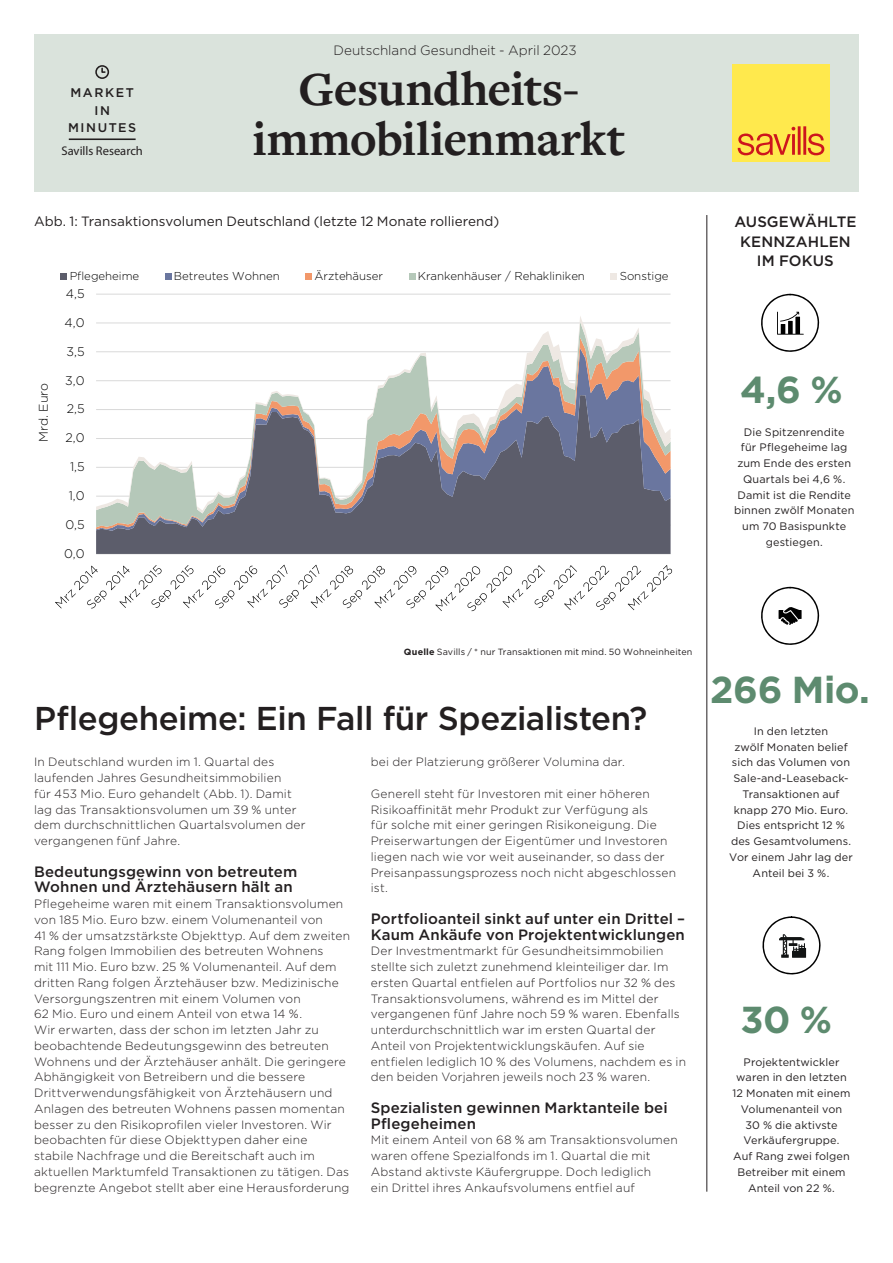
<style>
.page{position:relative;width:893px;height:1263px;background:#fff}
.page>*{position:absolute;margin:0;border:0;box-sizing:border-box;transform-origin:0 0}
.t1{font:700 49.5px "Freight Text Pro";letter-spacing:-.01em;color:#231f20}
.MiM_Chart_Axis_Title{font:700 37.5px "Gotham";letter-spacing:-.01em;color:#5d8b6f}
.MiM_Headline_Gotham{font:500 33px "Gotham";letter-spacing:-.015em;color:#231f20}
.MiM_Body_Freight_1st{font:500 15px/15.8px "Gotham";letter-spacing:.01em;color:#231f20}
.MiM_Box_Title{font:500 15px/19.5px "Gotham";letter-spacing:.01em;color:#231f20;text-align:center}
.t2{font:13.5px "Gotham";color:#231f20}
.t3{font:300 13.5px "Gotham";color:#231f20}
.t4{font:500 12.6px "Gotham";letter-spacing:.125em;color:#231f20}
.t5{font:12.6px "Myriad Pro";color:#231f20}
.t6{font:300 12.45px "Gotham";letter-spacing:-.005em;color:#000}
.MiM_Body_Freight_1st-2{font:300 12px/15.8px "Gotham";letter-spacing:.015em;color:#231f20}
.t7{font:300 11.55px "Gotham";letter-spacing:-.005em;color:#000}
.MiM_Stat{font:10.8px/15.8px "Gotham";letter-spacing:.01em;color:#231f20;text-align:center}
.MiM_Credit_Right{font:9px "Gotham";letter-spacing:.015em;color:#231f20}
.s1{font-weight:700}
</style>
<div class="page">
<div style="left:34px;top:34px;width:825px;height:157px;background:#dae3dc"></div>
<hr style="left:69px;top:138px;width:67px;height:2px;background:#231f20">
<div style="left:95px;top:65px;width:14px;height:14px;border:2px solid #231f20;border-radius:50%"></div>
<svg style="left:101px;top:67px;width:5px;height:6px"></svg>
<div style="left:732px;top:64px;width:98px;height:98px;background:#ffe94d"></div>
<svg style="left:738px;top:126px;width:86px;height:29px"></svg>
<hr style="left:96px;top:294px;width:574px;height:1px;background:#d9d9d9">
<div style="left:96px;top:531px;width:575px;height:23px;background:#5c5d6b"></div>
<svg style="left:96px;top:513px;width:575px;height:14px;background:#696b76"></svg>
<svg style="left:96px;top:316px;width:575px;height:197px"></svg>
<svg style="left:55px;top:565px;width:617px;height:46px"></svg>
<svg style="left:61px;top:273px;width:6px;height:6px"></svg>
<svg style="left:165px;top:273px;width:6px;height:6px"></svg>
<svg style="left:306px;top:273px;width:6px;height:6px"></svg>
<svg style="left:409px;top:273px;width:6px;height:6px"></svg>
<svg style="left:611px;top:273px;width:6px;height:6px"></svg>
<svg style="left:761px;top:587px;width:59px;height:58px"></svg>
<svg style="left:761px;top:294px;width:59px;height:58px"></svg>
<svg style="left:762px;top:916px;width:59px;height:59px"></svg>
<hr style="left:706px;top:215px;width:1px;height:977px;background:#231f20">
<p class="t4" style="left:71px;top:85px;width:65px">MARKET</p>
<p class="t4" style="left:94px;top:102px;width:17px">IN</p>
<p class="t4" style="left:68px;top:119px;width:70px">MINUTES</p>
<p class="t5" style="left:61px;top:143px;width:83px">Savills Research</p>
<p class="t3" style="left:333px;top:41px;width:245px">Deutschland Gesundheit - April 2023</p>
<p class="t1" style="left:298px;top:56px;width:283px">Gesundheits-</p>
<p class="t1" style="left:252px;top:106px;width:374px">immobilienmarkt</p>
<p class="t2" style="left:34px;top:212px;width:467px">Abb. 1: Transaktionsvolumen Deutschland (letzte 12 Monate rollierend)</p>
<p class="t7" style="left:70px;top:269px;width:71px">Pflegeheime</p>
<p class="t7" style="left:174px;top:269px;width:107px">Betreutes Wohnen</p>
<p class="t7" style="left:314px;top:269px;width:70px">Ärztehäuser</p>
<p class="t7" style="left:418px;top:269px;width:169px">Krankenhäuser / Rehakliniken</p>
<p class="t7" style="left:620px;top:269px;width:50px">Sonstige</p>
<p class="t6" style="left:66px;top:286px;width:20px">4,5</p>
<p class="t6" style="left:65px;top:314px;width:21px">4,0</p>
<p class="t6" style="left:35px;top:442px;width:61px;rotate:-90deg">Mrd. Euro</p>
<p class="t6" style="left:67px;top:343px;width:20px">3,5</p>
<p class="t6" style="left:65px;top:372px;width:21px">3,0</p>
<p class="t6" style="left:67px;top:401px;width:19px">2,5</p>
<p class="t6" style="left:66px;top:430px;width:21px">2,0</p>
<p class="t6" style="left:70px;top:459px;width:16px">1,5</p>
<p class="t6" style="left:69px;top:488px;width:17px">1,0</p>
<p class="t6" style="left:65px;top:517px;width:21px">0,5</p>
<p class="t6" style="left:64px;top:545px;width:22px">0,0</p>
<p class="MiM_Box_Title" style="left:734px;top:212px;width:123px">AUSGEWÄHLTE<br>KENNZAHLEN<br>IM FOKUS</p>
<p class="MiM_Chart_Axis_Title" style="left:740px;top:365px;width:104px">4,6 %</p>
<p class="MiM_Stat" style="left:734px;top:424px;width:122px">Die Spitzenrendite<br>für Pflegeheime lag zum Ende des ersten<br>Quartals bei 4,6 %.<br>Damit ist die Rendite binnen zwölf Monaten um 70 Basispunkte gestiegen.</p>
<p class="MiM_Credit_Right" style="left:404px;top:646px;width:290px"><span class="s1">Quelle</span> Savills / * nur Transaktionen mit mind. 50 Wohneinheiten</p>
<p class="MiM_Headline_Gotham" style="left:34px;top:696px;width:615px">Pflegeheime: Ein Fall für Spezialisten?</p>
<p class="MiM_Body_Freight_1st-2" style="left:34px;top:754px;width:273px">In Deutschland wurden im 1. Quartal des laufenden Jahres Gesundheitsimmobilien<br>für 453 Mio. Euro gehandelt (Abb. 1). Damit lag das Transaktionsvolumen um 39 % unter dem durchschnittlichen Quartalsvolumen der vergangenen fünf Jahre.</p>
<p class="MiM_Body_Freight_1st" style="left:34px;top:863px;width:265px">Bedeutungsgewinn von betreutem<br>Wohnen und Ärztehäusern hält an</p>
<p class="MiM_Body_Freight_1st-2" style="left:34px;top:896px;width:318px">Pflegeheime waren mit einem Transaktionsvolumen von 185 Mio. Euro bzw. einem Volumenanteil von<br>41 % der umsatzstärkste Objekttyp. Auf dem zweiten Rang folgen Immobilien des betreuten Wohnens<br>mit 111 Mio. Euro bzw. 25 % Volumenanteil. Auf dem dritten Rang folgen Ärztehäuser bzw. Medizinische Versorgungszentren mit einem Volumen von<br>62 Mio. Euro und einem Anteil von etwa 14 %.<br>Wir erwarten, dass der schon im letzten Jahr zu beobachtende Bedeutungsgewinn des betreuten Wohnens und der Ärztehäuser anhält. Die geringere Abhängigkeit von Betreibern und die bessere Drittverwendungsfähigkeit von Ärztehäusern und Anlagen des betreuten Wohnens passen momentan besser zu den Risikoprofilen vieler Investoren. Wir beobachten für diese Objekttypen daher eine<br>stabile Nachfrage und die Bereitschaft auch im aktuellen Marktumfeld Transaktionen zu tätigen. Das begrenzte Angebot stellt aber eine Herausforderung</p>
<p class="MiM_Body_Freight_1st-2" style="left:371px;top:754px;width:256px">bei der Platzierung größerer Volumina dar.</p>
<p class="MiM_Body_Freight_1st-2" style="left:371px;top:785px;width:307px">Generell steht für Investoren mit einer höheren Risikoaffinität mehr Produkt zur Verfügung als<br>für solche mit einer geringen Risikoneigung. Die Preiserwartungen der Eigentümer und Investoren liegen nach wie vor weit auseinander, so dass der Preisanpassungsprozess noch nicht abgeschlossen ist.</p>
<p class="MiM_Body_Freight_1st" style="left:371px;top:910px;width:316px">Portfolioanteil sinkt auf unter ein Drittel –<br>Kaum Ankäufe von Projektentwicklungen</p>
<p class="MiM_Body_Freight_1st-2" style="left:371px;top:943px;width:317px">Der Investmentmarkt für Gesundheitsimmobilien stellte sich zuletzt zunehmend kleinteiliger dar. Im ersten Quartal entfielen auf Portfolios nur 32 % des Transaktionsvolumens, während es im Mittel der vergangenen fünf Jahre noch 59 % waren. Ebenfalls unterdurchschnittlich war im ersten Quartal der Anteil von Projektentwicklungskäufen. Auf sie entfielen lediglich 10 % des Volumens, nachdem es in den beiden Vorjahren jeweils noch 23 % waren.</p>
<p class="MiM_Body_Freight_1st" style="left:371px;top:1099px;width:298px">Spezialisten gewinnen Marktanteile bei<br>Pflegeheimen</p>
<p class="MiM_Body_Freight_1st-2" style="left:371px;top:1132px;width:309px">Mit einem Anteil von 68 % am Transaktionsvolumen waren offene Spezialfonds im 1. Quartal die mit Abstand aktivste Käufergruppe. Doch lediglich<br>ein Drittel ihres Ankaufsvolumens entfiel auf</p>
<p class="MiM_Chart_Axis_Title" style="left:710px;top:665px;width:161px">266 Mio.</p>
<p class="MiM_Stat" style="left:729px;top:723px;width:125px">In den letzten<br>zwölf Monaten belief sich das Volumen von<br>Sale-and-Leaseback-<br>Transaktionen auf knapp 270 Mio. Euro.<br>Dies entspricht 12 % des Gesamtvolumens.<br>Vor einem Jahr lag der<br>Anteil bei 3 %.</p>
<p class="MiM_Chart_Axis_Title" style="left:740px;top:994px;width:93px">30 %</p>
<p class="MiM_Stat" style="left:732px;top:1054px;width:120px">Projektentwickler waren in den letzten<br>12 Monaten mit einem<br>Volumenanteil von<br>30 % die aktivste<br>Verkäufergruppe.<br>Auf Rang zwei folgen<br>Betreiber mit einem<br>Anteil von 22 %.</p>
</div>
